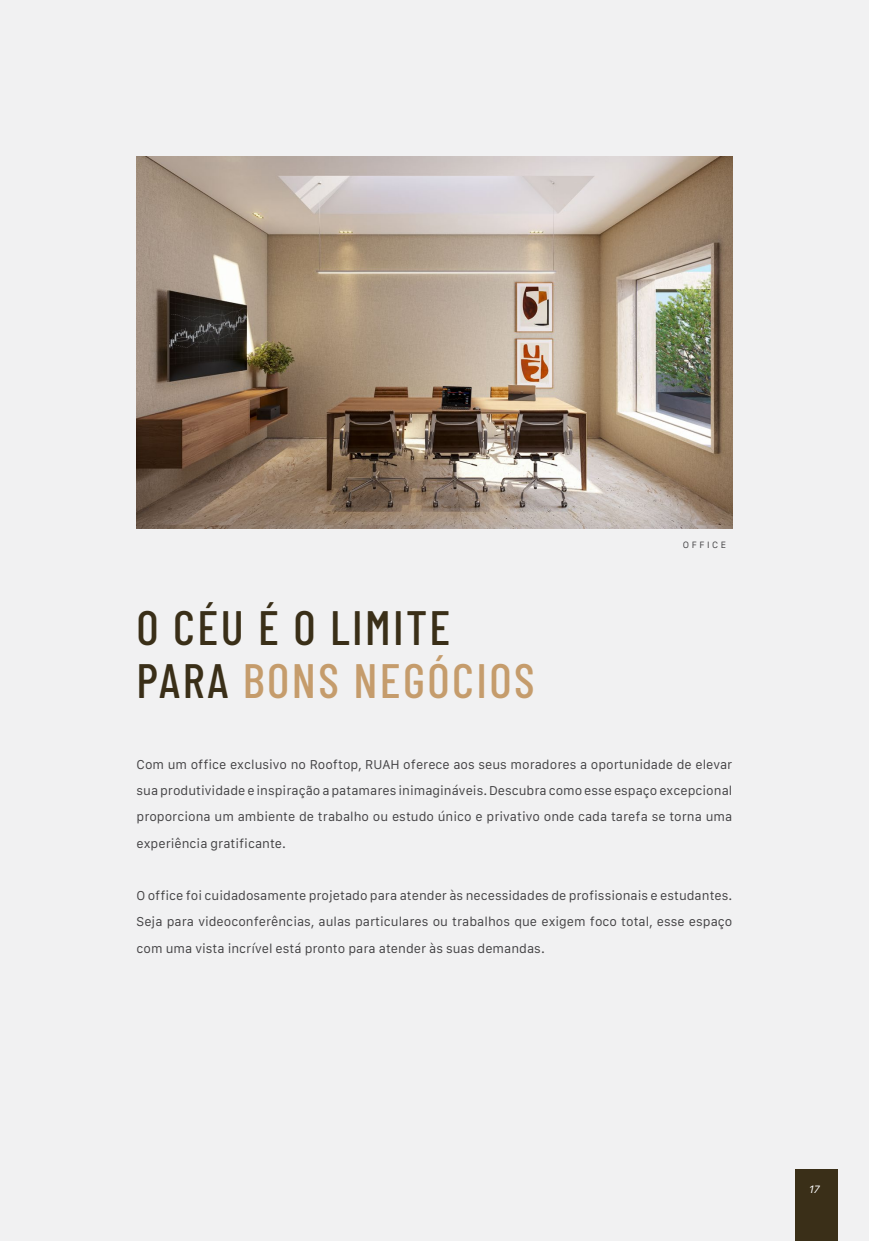
<style>
.page{position:relative;width:869px;height:1241px;background:#fff}
.page>*{position:absolute;margin:0;border:0;box-sizing:border-box;transform-origin:0 0}
.t1{font:500 48.12px/52.5px "Barlow Condensed";letter-spacing:.05em;color:#3a2f18}
.t2{font:12.25px/26.2px "Galvji";color:#414042;text-align:justify}
.t3{font:italic 10.5px "Galvji";color:#fff}
.t4{font:8.75px "Galvji";letter-spacing:.3em;color:#414042}
.s1{color:#c59c6c}
</style>
<div class="page">
<div style="left:0;top:0;width:868px;height:1240px;background:#f1f1f2"></div>
<div style="left:794px;top:1168px;width:43px;height:72px;background:#3a2f18"></div>
<hr style="left:868px;top:0;width:1px;height:1240px;background:#f1f1f2">
<img style="left:136px;top:157px;width:596px;height:371px">
<h1 class="t1" style="left:136px;top:598px;width:399px">O CÉU É O LIMITE<br>PARA <span class="s1">BONS NEGÓCIOS</span></h1>
<p class="t4" style="left:682px;top:540px;width:45px">OFFICE</p>
<p class="t2" style="left:136px;top:751px;width:597px">Com um office exclusivo no Rooftop, RUAH oferece aos seus moradores a oportunidade de elevar sua produtividade e inspiração a patamares inimagináveis. Descubra como esse espaço excepcional proporciona um ambiente de trabalho ou estudo único e privativo onde cada tarefa se torna uma experiência gratificante.</p>
<p class="t2" style="left:136px;top:882px;width:597px">O office foi cuidadosamente projetado para atender às necessidades de profissionais e estudantes.<br>Seja para videoconferências, aulas particulares ou trabalhos que exigem foco total, esse espaço com uma vista incrível está pronto para atender às suas demandas.</p>
<p class="t3" style="left:808px;top:1182px;width:12px">17</p>
</div>
